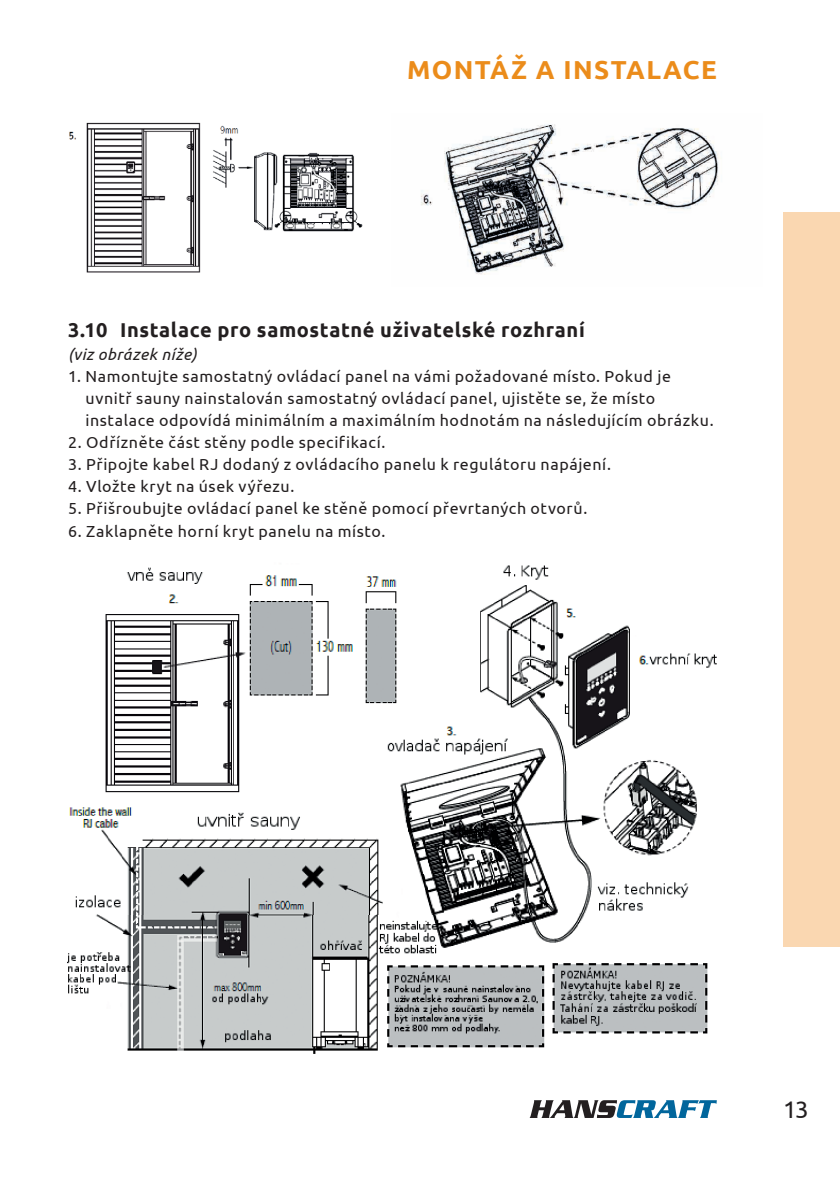
<style>
.page{position:relative;width:840px;height:1191px;background:#fff}
.page>*{position:absolute;margin:0;border:0;box-sizing:border-box;transform-origin:0 0}
.t1{font:700 26px "Ubuntu";letter-spacing:.05em;color:#eb8c1b}
.t2{font:24px "Ubuntu";color:#231f20}
.t3{font:700 20px "Ubuntu";letter-spacing:.03em;color:#231f20}
.t4{font:16px/22.2px "Ubuntu";letter-spacing:.035em;color:#231f20}
.t5{font:italic 16px "Ubuntu";letter-spacing:.035em;color:#231f20}
</style>
<div class="page">
<div style="left:782px;top:213px;width:57px;height:734px;background:#fad7b1"></div>
<svg style="left:529px;top:1100px;width:187px;height:18px"></svg>
<img style="left:69px;top:122px;width:294px;height:151px">
<img style="left:421px;top:124px;width:298px;height:151px">
<img style="left:67px;top:565px;width:650px;height:489px">
<h1 class="t1" style="left:407px;top:54px;width:311px">MONTÁŽ A INSTALACE</h1>
<p class="t3" style="left:68px;top:318px;width:518px">3.10 Instalace pro samostatné uživatelské rozhraní</p>
<p class="t5" style="left:68px;top:344px;width:130px">(viz obrázek níže)</p>
<p class="t4" style="left:85px;top:364px;width:629px;text-indent:-17px">1. Namontujte samostatný ovládací panel na vámi požadované místo. Pokud je uvnitř sauny nainstalován samostatný ovládací panel, ujistěte se, že místo instalace odpovídá minimálním a maximálním hodnotám na následujícím obrázku.</p>
<p class="t4" style="left:68px;top:431px;width:318px">2. Odřízněte část stěny podle specifikací.</p>
<p class="t4" style="left:68px;top:453px;width:544px">3. Připojte kabel RJ dodaný z ovládacího panelu k regulátoru napájení.</p>
<p class="t4" style="left:68px;top:475px;width:228px">4. Vložte kryt na úsek výřezu.</p>
<p class="t4" style="left:68px;top:497px;width:520px">5. Přišroubujte ovládací panel ke stěně pomocí převrtaných otvorů.</p>
<p class="t4" style="left:68px;top:519px;width:318px">6. Zaklapněte horní kryt panelu na místo.</p>
<h2 class="t2" style="left:782px;top:1094px;width:27px">13</h2>
</div>
